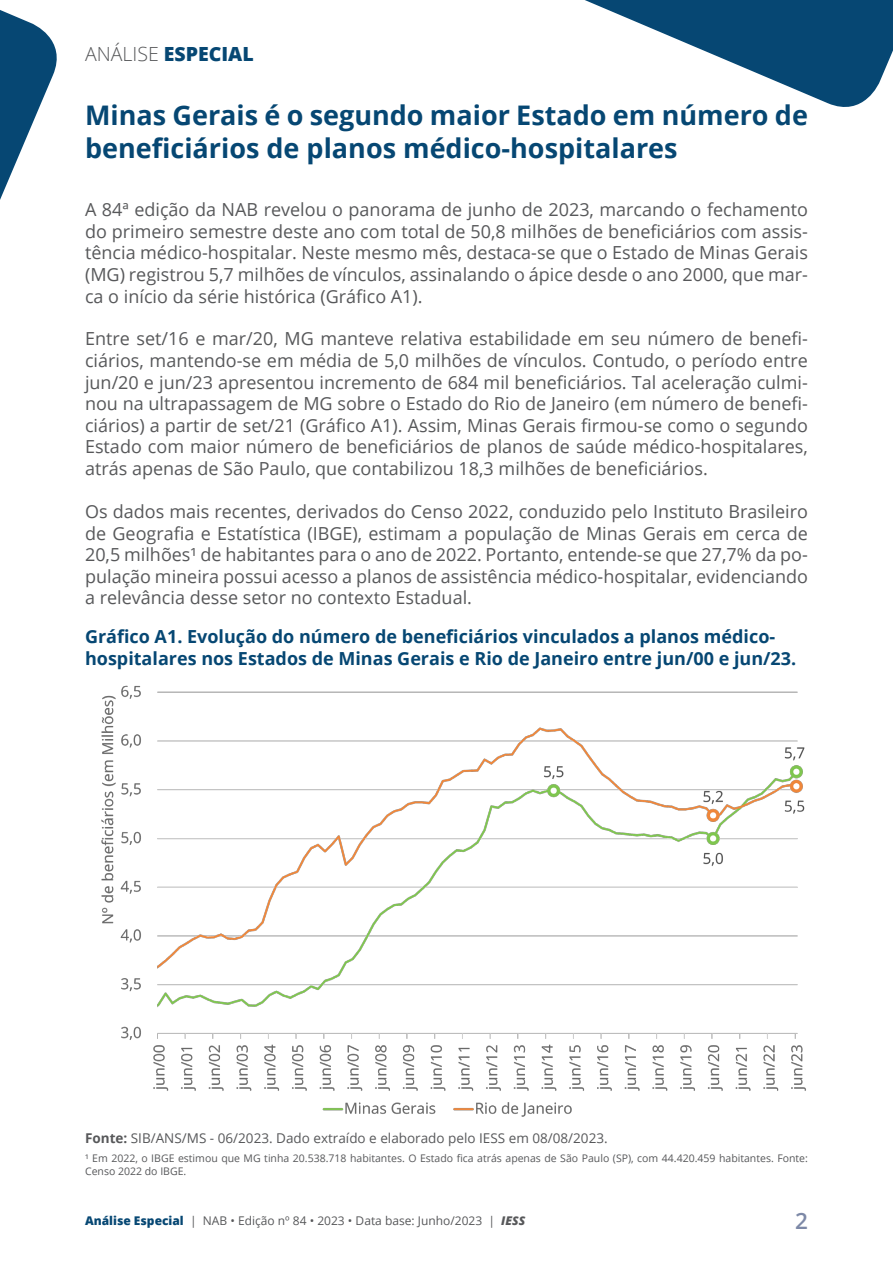
<style>
.page{position:relative;width:893px;height:1263px;background:#fff}
.page>*{position:absolute;margin:0;border:0;box-sizing:border-box;transform-origin:0 0}
.t1{font:700 27px/32.4px "Open Sans";color:#064773}
.t2{font:600 22.5px "Open Sans";color:#7d89a7}
.t3{font:800 19.5px "Open Sans";color:#064773}
.t4{font:18px/21.6px "Open Sans";color:#57585a;text-align:justify}
.t5{font:700 18px/22.5px "Open Sans";color:#064773}
.t6{font:13.5px "Open Sans";color:#57585a}
.t7{font:12px "Open Sans";color:#57585a}
.t8{font:10.5px/12.6px "Open Sans";color:#57585a}
.s1{font-weight:300;color:#57585a}
.s2{font-weight:700}
.s3{font-weight:800;color:#064773}
.s4{font-weight:800;font-style:italic}
</style>
<div class="page">
<svg style="left:585px;top:0;width:308px;height:107px;fill:#064773"></svg>
<svg style="left:0;top:10px;width:57px;height:190px"></svg>
<img style="left:101px;top:685px;width:705px;height:432px">
<p class="t3" style="left:85px;top:39px;width:170px"><span class="s1">ANÁLISE</span> Especial</p>
<h1 class="t1" style="left:85px;top:99px;width:724px">Minas Gerais é o segundo maior Estado em número de beneficiários de planos médico-hospitalares</h1>
<p class="t4" style="left:85px;top:198px;width:724px">A 84ª edição da NAB revelou o panorama de junho de 2023, marcando o fechamento do primeiro semestre deste ano com total de 50,8 milhões de beneficiários com assis&shy;tência médico-hospitalar. Neste mesmo mês, destaca-se que o Estado de Minas Gerais (MG) registrou 5,7 milhões de vínculos, assinalando o ápice desde o ano 2000, que mar&shy;ca o início da série histórica (Gráfico A1).</p>
<p class="t4" style="left:85px;top:328px;width:724px">Entre set/16 e mar/20, MG manteve relativa estabilidade em seu número de benefi&shy;ciários, mantendo-se em média de 5,0 milhões de vínculos. Contudo, o período entre jun/20 e jun/23 apresentou incremento de 684 mil beneficiários. Tal aceleração culmi&shy;nou na ultrapassagem de MG sobre o Estado do Rio de Janeiro (em número de benefi&shy;ciários) a partir de set/21 (Gráfico A1). Assim, Minas Gerais firmou-se como o segundo Estado com maior número de beneficiários de planos de saúde médico-hospitalares, atrás apenas de São Paulo, que contabilizou 18,3 milhões de beneficiários.</p>
<p class="t4" style="left:85px;top:500px;width:724px">Os dados mais recentes, derivados do Censo 2022, conduzido pelo Instituto Brasileiro de Geografia e Estatística (IBGE), estimam a população de Minas Gerais em cerca de 20,5 milhões¹ de habitantes para o ano de 2022. Portanto, entende-se que 27,7% da po&shy;pulação mineira possui acesso a planos de assistência médico-hospitalar, evidenciando a relevância desse setor no contexto Estadual.</p>
<p class="t5" style="left:85px;top:624px;width:713px">Gráfico A1. Evolução do número de beneficiários vinculados a planos médico&shy;hospitalares nos Estados de Minas Gerais e Rio de Janeiro entre jun/00 e jun/23.</p>
<p class="t6" style="left:85px;top:1129px;width:524px"><span class="s2">Fonte:</span> SIB/ANS/MS - 06/2023. Dado extraído e elaborado pelo IESS em 08/08/2023.</p>
<p class="t8" style="left:85px;top:1152px;width:724px">¹ Em 2022, o IBGE estimou que MG tinha 20.538.718 habitantes. O Estado fica atrás apenas de São Paulo (SP), com 44.420.459 habitantes. Fonte:<br>Censo 2022 do IBGE.</p>
<p class="t7" style="left:85px;top:1212px;width:442px"><span class="s3">Análise Especial</span> | NAB • Edição nº 84 • 2023 • Data base: Junho/2023 | <span class="s4">IESS</span></p>
<p class="t2" style="left:795px;top:1205px;width:14px">2</p>
</div>
